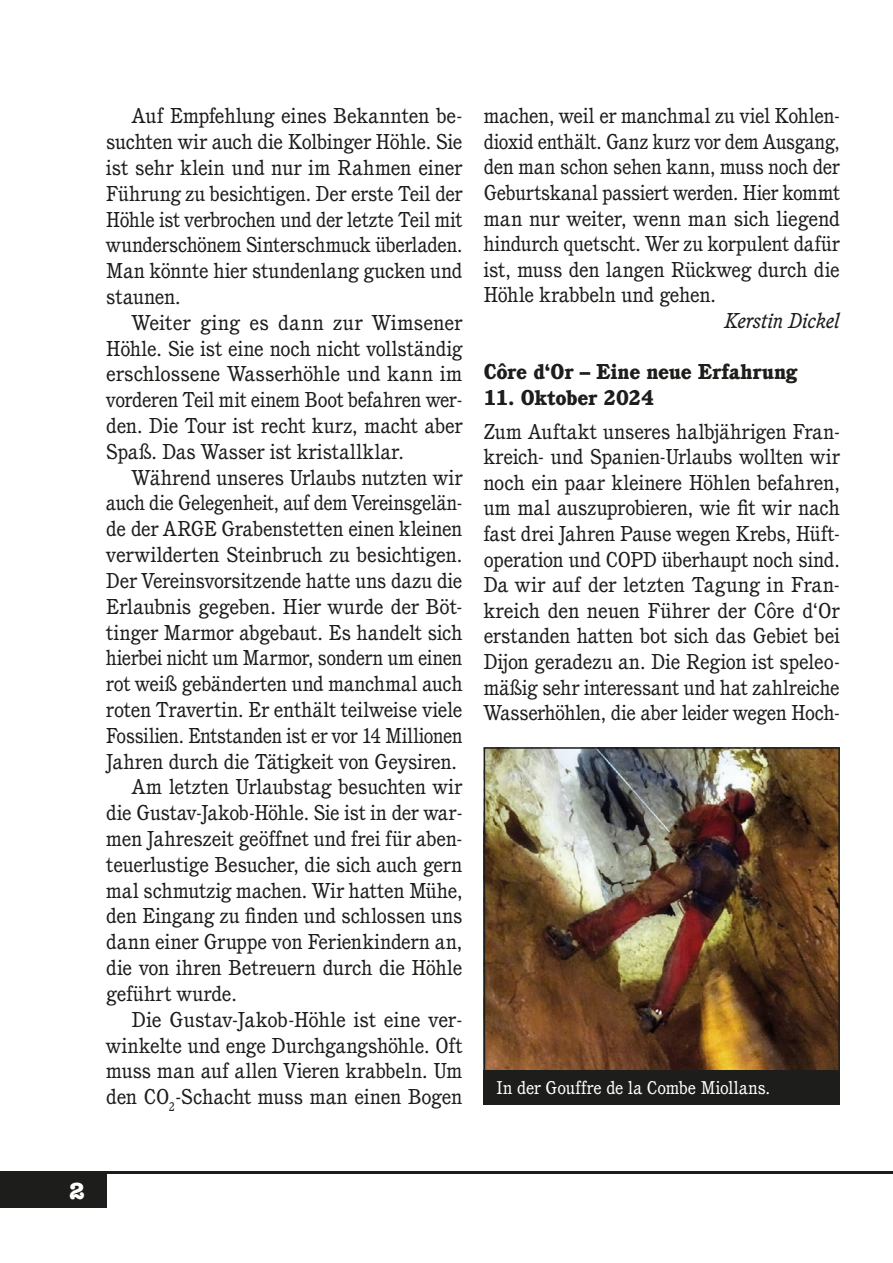
<style>
.page{position:relative;width:893px;height:1263px;background:#fff}
.page>*{position:absolute;margin:0;border:0;box-sizing:border-box;transform-origin:0 0}
.t1{font:700 24px "American Typewriter";color:#fff}
.t2{font:21px/25.7px "Cushing";letter-spacing:-.005em;color:#1d1d1b;text-align:justify}
.t3{font:21px "Cushing";letter-spacing:-.005em;color:#1d1d1b;scale:.96 1}
.t4{font:800 21px "Cushing";letter-spacing:.005em;color:#1d1d1b}
.t5{font:21px "Cushing";letter-spacing:.02em;color:#1d1d1b}
.t6{font:italic 21px "Cushing";letter-spacing:.005em;color:#1d1d1b}
.t7{font:18px "Cushing";letter-spacing:.005em;color:#fff}
</style>
<div class="page">
<hr style="left:0;top:1171px;width:893px;height:3px;background:#1d1d1b">
<div style="left:0;top:1174px;width:106px;height:34px;background:#1d1d1b"></div>
<img style="left:487px;top:750px;width:350px;height:320px">
<div style="left:484px;top:747px;width:356px;height:327px;border:2px solid #1d1d1b"></div>
<div style="left:484px;top:1070px;width:356px;height:34px;background:#1d1d1b"></div>
<p class="t2" style="left:106px;top:103px;width:358px;text-indent:26px">Auf Empfehlung eines Bekannten be&shy;suchten wir auch die Kolbinger Höhle. Sie ist sehr klein und nur im Rahmen einer Führung zu besichtigen. Der erste Teil der Höhle ist verbrochen und der letzte Teil mit wunderschönem Sinterschmuck überladen.<br>Man könnte hier stundenlang gucken und staunen.</p>
<p class="t2" style="left:106px;top:309px;width:358px;text-indent:26px">Weiter ging es dann zur Wimsener Höhle. Sie ist eine noch nicht vollständig erschlossene Wasserhöhle und kann im vorderen Teil mit einem Boot befahren wer&shy;den. Die Tour ist recht kurz, macht aber Spaß. Das Wasser ist kristallklar.</p>
<p class="t2" style="left:132px;top:464px;width:332px">Während unseres Urlaubs nutzten wir</p>
<p class="t3" style="left:106px;top:491px;width:372px">auch die Gelegenheit, auf dem Vereinsgelän-</p>
<p class="t2" style="left:106px;top:516px;width:358px">de der ARGE Grabenstetten einen kleinen</p>
<p class="t2" style="left:106px;top:542px;width:358px">verwilderten Steinbruch zu besichtigen.</p>
<p class="t2" style="left:106px;top:567px;width:358px">Der Vereinsvorsitzende hatte uns dazu die</p>
<p class="t2" style="left:106px;top:593px;width:358px">Erlaubnis gegeben. Hier wurde der Böt-</p>
<p class="t2" style="left:106px;top:619px;width:358px">tinger Marmor abgebaut. Es handelt sich</p>
<p class="t3" style="left:106px;top:645px;width:372px">hierbei nicht um Marmor, sondern um einen</p>
<p class="t2" style="left:106px;top:671px;width:358px">rot weiß gebänderten und manchmal auch</p>
<p class="t2" style="left:106px;top:696px;width:358px">roten Travertin. Er enthält teilweise viele</p>
<p class="t3" style="left:106px;top:723px;width:372px">Fossilien. Entstanden ist er vor 14 Millionen</p>
<p class="t2" style="left:106px;top:748px;width:352px">Jahren durch die Tätigkeit von Geysiren.</p>
<p class="t2" style="left:132px;top:774px;width:332px">Am letzten Urlaubstag besuchten wir</p>
<p class="t2" style="left:106px;top:800px;width:358px">die Gustav-Jakob-Höhle. Sie ist in der war-</p>
<p class="t2" style="left:106px;top:826px;width:358px">men Jahreszeit geöffnet und frei für aben-</p>
<p class="t2" style="left:106px;top:851px;width:358px">teuerlustige Besucher, die sich auch gern</p>
<p class="t2" style="left:106px;top:877px;width:358px">mal schmutzig machen. Wir hatten Mühe,</p>
<p class="t2" style="left:106px;top:903px;width:358px">den Eingang zu finden und schlossen uns</p>
<p class="t2" style="left:106px;top:929px;width:358px">dann einer Gruppe von Ferienkindern an,</p>
<p class="t2" style="left:106px;top:955px;width:358px">die von ihren Betreuern durch die Höhle</p>
<p class="t5" style="left:106px;top:981px;width:132px">geführt wurde.</p>
<p class="t2" style="left:132px;top:1006px;width:332px">Die Gustav-Jakob-Höhle ist eine ver-</p>
<p class="t2" style="left:106px;top:1032px;width:358px">winkelte und enge Durchgangshöhle. Oft</p>
<p class="t2" style="left:106px;top:1058px;width:358px">muss man auf allen Vieren krabbeln. Um</p>
<p class="t2" style="left:106px;top:1084px;width:358px">den CO<sub>2</sub>-Schacht muss man einen Bogen</p>
<p class="t2" style="left:484px;top:103px;width:358px">machen, weil er manchmal zu viel Kohlen&shy;dioxid enthält. Ganz kurz vor dem Ausgang, den man schon sehen kann, muss noch der Geburtskanal passiert werden. Hier kommt man nur weiter, wenn man sich liegend hindurch quetscht. Wer zu korpulent dafür ist, muss den langen Rückweg durch die Höhle krabbeln und gehen.</p>
<p class="t6" style="left:725px;top:308px;width:116px">Kerstin Dickel</p>
<p class="t4" style="left:484px;top:359px;width:315px">Côre d‘Or – Eine neue Erfahrung</p>
<p class="t4" style="left:484px;top:384px;width:172px">11. Oktober 2024</p>
<p class="t2" style="left:484px;top:418px;width:358px">Zum Auftakt unseres halbjährigen Fran&shy;kreich- und Spanien-Urlaubs wollten wir noch ein paar kleinere Höhlen befahren, um mal auszuprobieren, wie fit wir nach fast drei Jahren Pause wegen Krebs, Hüft&shy;operation und COPD überhaupt noch sind.<br>Da wir auf der letzten Tagung in Fran&shy;kreich den neuen Führer der Côre d‘Or erstanden hatten bot sich das Gebiet bei Dijon geradezu an. Die Region ist speleo&shy;mäßig sehr interessant und hat zahlreiche Wasserhöhlen, die aber leider wegen Hoch-</p>
<p class="t7" style="left:496px;top:1077px;width:275px">In der Gouffre de la Combe Miollans.</p>
<p class="t1" style="left:69px;top:1170px;width:17px">2</p>
</div>
